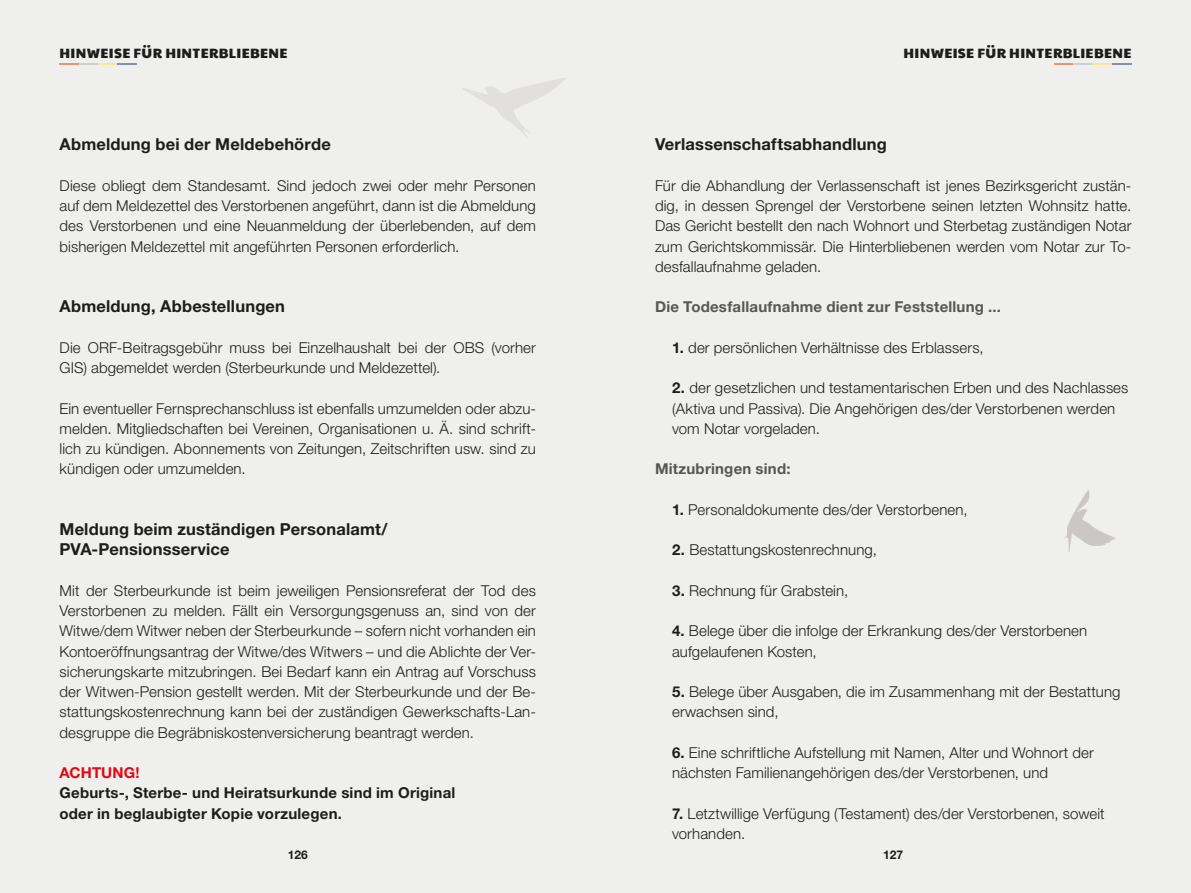
<style>
.page{position:relative;width:1191px;height:893px;background:#fff}
.page>*{position:absolute;margin:0;border:0;box-sizing:border-box;transform-origin:0 0}
.t1{font:700 16.5px/20.2px "Helvetica Neue LT Std";letter-spacing:.01em;color:#1d1d1b}
.t2{font:300 15px/20.2px "Helvetica Neue LT Std";letter-spacing:.005em;color:#1d1d1b}
.t3{font:700 15px/20.2px "Helvetica Neue LT Std";letter-spacing:.015em;color:#1d1d1b}
.t4{font:700 15px "Helvetica Neue LT Std";letter-spacing:.015em;color:#575756}
.t5{font:700 15px "Helvetica Neue LT Std";letter-spacing:.005em;color:#e30614}
.t6{font:13.5px "Paytone One";letter-spacing:.025em;color:#1d1d1b}
.t7{font:700 12px "Helvetica Neue LT Std";color:#1d1d1b}
.s1{font-weight:700}
</style>
<div class="page">
<div style="left:595px;top:0;width:596px;height:893px;background:#efefee"></div>
<div style="left:0;top:0;width:595px;height:893px;background:#efefee"></div>
<svg style="left:60px;top:64px;width:77px;height:1px"></svg>
<svg style="left:1054px;top:64px;width:77px;height:1px"></svg>
<svg style="left:462px;top:78px;width:104px;height:59px"></svg>
<svg style="left:1064px;top:490px;width:51px;height:62px"></svg>
<p class="t6" style="left:60px;top:43px;width:229px">HINWEISE FÜR HINTERBLIEBENE</p>
<p class="t6" style="left:903px;top:43px;width:229px">HINWEISE FÜR HINTERBLIEBENE</p>
<p class="t1" style="left:60px;top:134px;width:273px">Abmeldung bei der Meldebehörde</p>
<p class="t2" style="left:60px;top:175px;width:478px;text-align:justify">Diese obliegt dem Standesamt. Sind jedoch zwei oder mehr Personen auf dem Meldezettel des Verstorbenen angeführt, dann ist die Abmeldung des Verstorbenen und eine Neuanmeldung der überlebenden, auf dem bisherigen Meldezettel mit angeführten Personen erforderlich.</p>
<p class="t1" style="left:60px;top:296px;width:227px">Abmeldung, Abbestellungen</p>
<p class="t2" style="left:60px;top:337px;width:478px">Die ORF-Beitragsgebühr muss bei Einzelhaushalt bei der OBS (vorher<br>GIS) abgemeldet werden (Sterbeurkunde und Meldezettel).</p>
<p class="t2" style="left:60px;top:398px;width:478px;text-align:justify">Ein eventueller Fernsprechanschluss ist ebenfalls umzumelden oder abzu&shy;melden. Mitgliedschaften bei Vereinen, Organisationen u. Ä. sind schrift&shy;lich zu kündigen. Abonnements von Zeitungen, Zeitschriften usw. sind zu kündigen oder umzumelden.</p>
<p class="t1" style="left:60px;top:519px;width:330px">Meldung beim zuständigen Personalamt/<br>PVA-Pensionsservice</p>
<p class="t2" style="left:60px;top:580px;width:478px;text-align:justify">Mit der Sterbeurkunde ist beim jeweiligen Pensionsreferat der Tod des Verstorbenen zu melden. Fällt ein Versorgungsgenuss an, sind von der Witwe/dem Witwer neben der Sterbeurkunde – sofern nicht vorhanden ein Kontoeröffnungsantrag der Witwe/des Witwers – und die Ablichte der Ver&shy;sicherungskarte mitzubringen. Bei Bedarf kann ein Antrag auf Vorschuss der Witwen-Pension gestellt werden. Mit der Sterbeurkunde und der Be&shy;stattungskostenrechnung kann bei der zuständigen Gewerkschafts-Lan&shy;desgruppe die Begräbniskostenversicherung beantragt werden.</p>
<p class="t5" style="left:60px;top:763px;width:82px">ACHTUNG!</p>
<p class="t3" style="left:60px;top:783px;width:397px">Geburts-, Sterbe- und Heiratsurkunde sind im Original oder in beglaubigter Kopie vorzulegen.</p>
<p class="t1" style="left:655px;top:134px;width:233px">Verlassenschaftsabhandlung</p>
<p class="t2" style="left:655px;top:175px;width:478px;text-align:justify">Für die Abhandlung der Verlassenschaft ist jenes Bezirksgericht zustän&shy;dig, in dessen Sprengel der Verstorbene seinen letzten Wohnsitz hatte.<br>Das Gericht bestellt den nach Wohnort und Sterbetag zuständigen Notar zum Gerichtskommissär. Die Hinterbliebenen werden vom Notar zur To&shy;desfallaufnahme geladen.</p>
<p class="t4" style="left:655px;top:298px;width:347px">Die Todesfallaufnahme dient zur Feststellung ...</p>
<p class="t2" style="left:672px;top:337px;width:313px"><span class="s1">1.</span> der persönlichen Verhältnisse des Erblassers,</p>
<p class="t2" style="left:672px;top:378px;width:458px"><span class="s1">2.</span> der gesetzlichen und testamentarischen Erben und des Nachlasses (Aktiva und Passiva). Die Angehörigen des/der Verstorbenen werden vom Notar vorgeladen.</p>
<p class="t4" style="left:655px;top:460px;width:137px">Mitzubringen sind:</p>
<p class="t2" style="left:672px;top:499px;width:297px"><span class="s1">1.</span> Personaldokumente des/der Verstorbenen,</p>
<p class="t2" style="left:672px;top:540px;width:206px"><span class="s1">2.</span> Bestattungskostenrechnung,</p>
<p class="t2" style="left:672px;top:580px;width:178px"><span class="s1">3.</span> Rechnung für Grabstein,</p>
<p class="t2" style="left:672px;top:621px;width:417px"><span class="s1">4.</span> Belege über die infolge der Erkrankung des/der Verstorbenen aufgelaufenen Kosten,</p>
<p class="t2" style="left:672px;top:681px;width:450px"><span class="s1">5.</span> Belege über Ausgaben, die im Zusammenhang mit der Bestattung erwachsen sind,</p>
<p class="t2" style="left:672px;top:742px;width:423px"><span class="s1">6.</span> Eine schriftliche Aufstellung mit Namen, Alter und Wohnort der nächsten Familienangehörigen des/der Verstorbenen, und</p>
<p class="t2" style="left:672px;top:803px;width:434px"><span class="s1">7.</span> Letztwillige Verfügung (Testament) des/der Verstorbenen, soweit vorhanden.</p>
<p class="t7" style="left:288px;top:847px;width:22px">126</p>
<p class="t7" style="left:883px;top:847px;width:22px">127</p>
</div>
